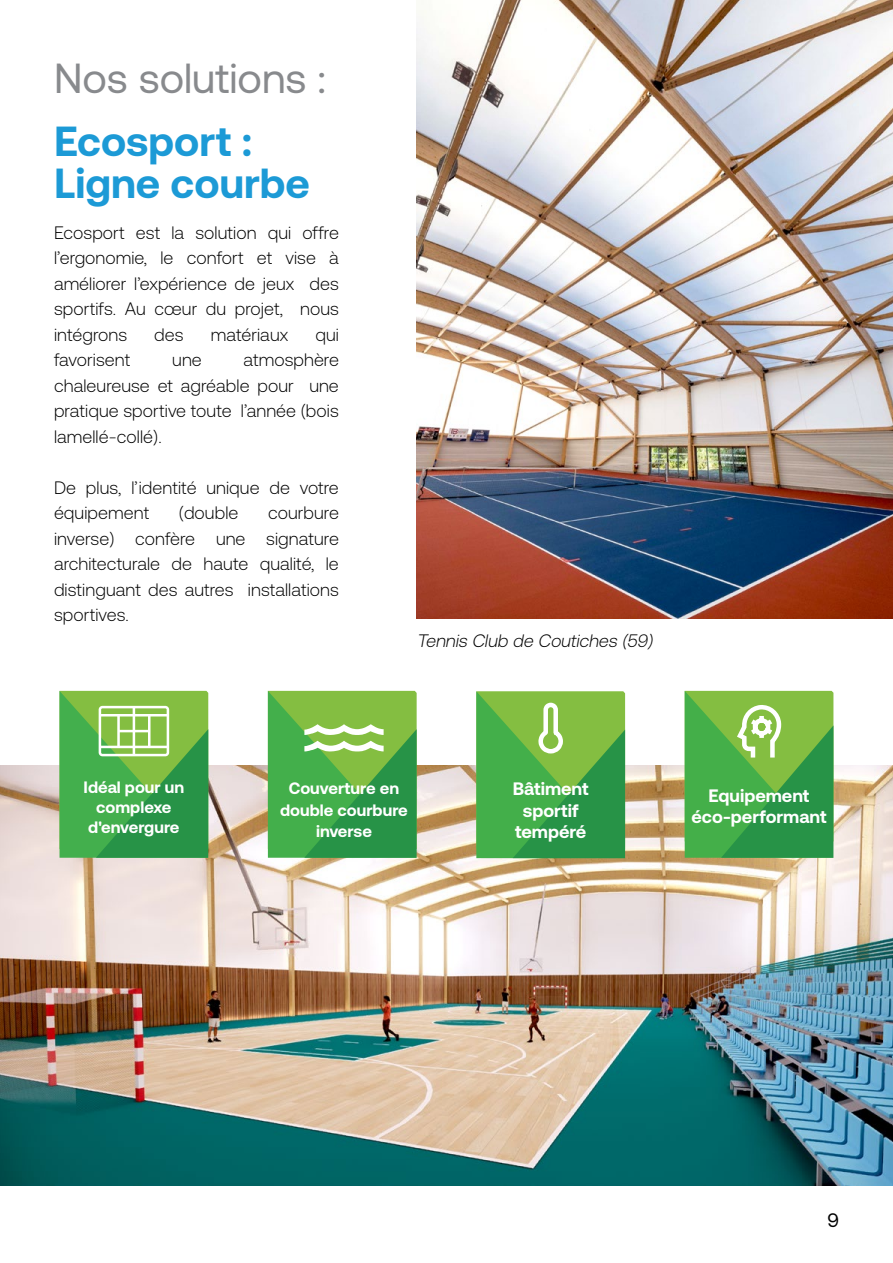
<style>
.page{position:relative;width:893px;height:1263px;background:#fff}
.page>*{position:absolute;margin:0;border:0;box-sizing:border-box;transform-origin:0 0}
.t1{font:700 42px/42px "Aeonik Pro";color:#1c9ad6}
.t2{font:42px "Aeonik Pro";color:#888a8d}
.t3{font:19.5px "Aeonik Pro";color:#000}
.t4{font:300 18px/25.5px "Aeonik Pro";letter-spacing:.005em;color:#000;text-align:justify}
.t5{font:700 18px/21.6px "Aeonik Pro";color:#fff;text-align:center}
.t6{font:italic 300 18px "Aeonik Pro";color:#000}
.t7{font:700 16.5px/19.8px "Aeonik Pro";color:#fff;text-align:center}
</style>
<div class="page">
<img style="left:0;top:765px;width:893px;height:420px">
<svg style="left:60px;top:691px;width:148px;height:167px"></svg>
<svg style="left:476px;top:691px;width:149px;height:167px"></svg>
<svg style="left:685px;top:691px;width:148px;height:167px"></svg>
<svg style="left:268px;top:691px;width:149px;height:167px"></svg>
<img style="left:417px;top:0;width:476px;height:618px">
<h1 class="t2" style="left:54px;top:55px;width:274px">Nos solutions :</h1>
<h1 class="t1" style="left:54px;top:120px;width:258px">Ecosport :<br>Ligne courbe</h1>
<p class="t4" style="left:54px;top:220px;width:286px">Ecosport est la solution qui offre l’ergonomie, le confort et vise à améliorer l’expérience de jeux des sportifs. Au cœur du projet, nous intégrons</p>
<p class="t4" style="left:154px;top:322px;width:31px">des</p>
<p class="t4" style="left:211px;top:322px;width:79px">matériaux</p>
<p class="t4" style="left:315px;top:322px;width:25px">qui</p>
<p class="t4" style="left:54px;top:347px;width:286px;text-indent:190px">atmosphère chaleureuse et agréable pour une pratique sportive toute l’année (bois lamellé-collé).</p>
<p class="t4" style="left:54px;top:475px;width:286px">De plus, l’identité unique de votre équipement</p>
<p class="t4" style="left:54px;top:347px;width:78px">favorisent</p>
<p class="t4" style="left:172px;top:347px;width:31px">une</p>
<p class="t4" style="left:179px;top:500px;width:61px">(double</p>
<p class="t4" style="left:54px;top:500px;width:286px;text-indent:214px">courbure inverse) confère une signature architecturale de haute qualité, le distinguant des autres installations sportives.</p>
<p class="t6" style="left:417px;top:631px;width:241px">Tennis Club de Coutiches (59)</p>
<p class="t7" style="left:84px;top:777px;width:102px">Idéal pour un complexe d'envergure</p>
<p class="t5" style="left:513px;top:778px;width:78px">Bâtiment sportif tempéré</p>
<p class="t5" style="left:691px;top:784px;width:137px">Equipement éco-performant</p>
<p class="t7" style="left:280px;top:777px;width:129px;line-height:21.6px">Couverture en double courbure inverse</p>
<p class="t3" style="left:827px;top:1209px;width:13px">9</p>
</div>
